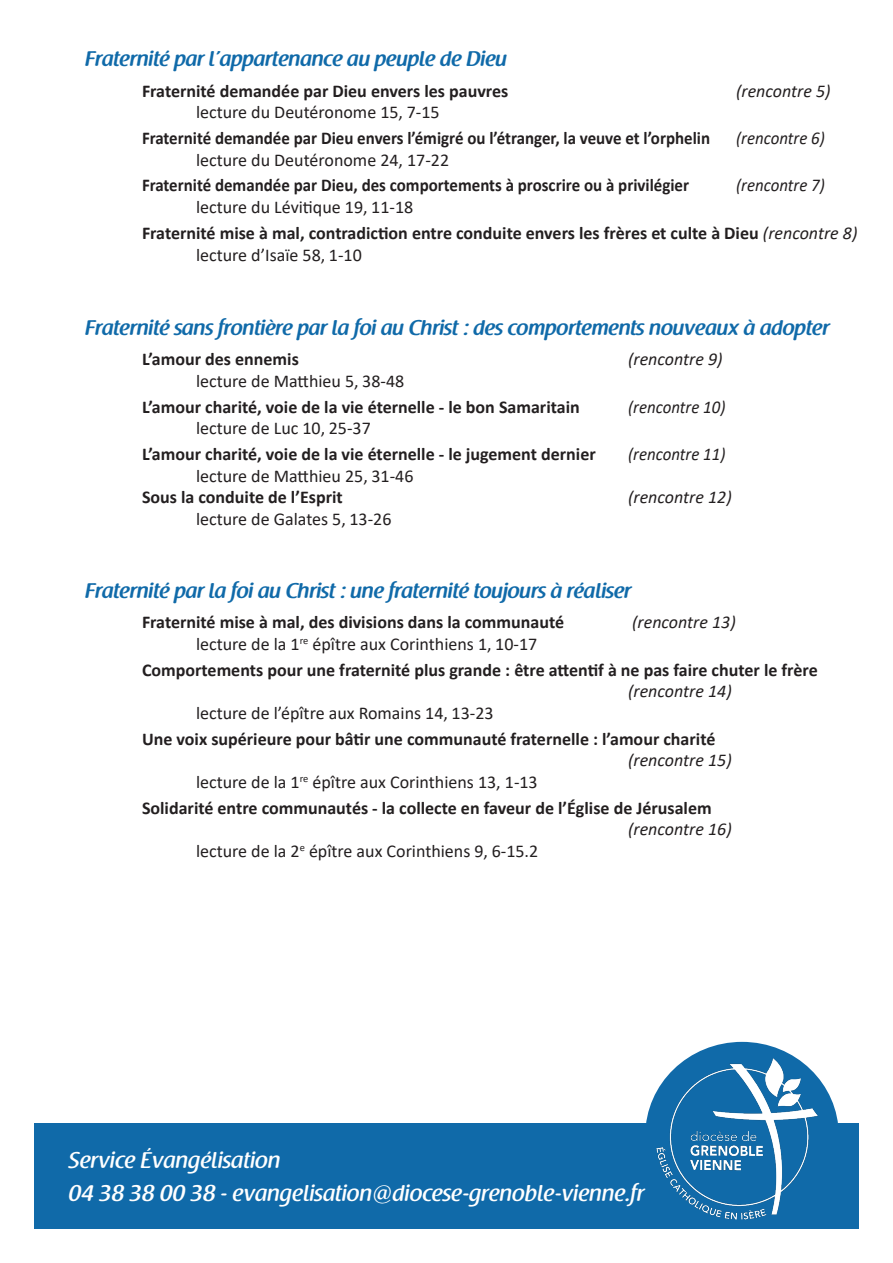
<style>
.page{position:relative;width:893px;height:1263px;background:#fff}
.page>*{position:absolute;margin:0;border:0;box-sizing:border-box;transform-origin:0 0}
.t1{font:500 22.5px "Raspoutine";color:#fff}
.t2{font:600 21px "Raspoutine";color:#106aa9}
.t3{font:700 18px "Calibri";color:#231f20}
.t4{font:18px/21.6px "Calibri";color:#231f20}
.t5{font:700 18px "Calibri";color:#231f20;scale:.94 1}
.t6{font:italic 18px "Calibri";color:#231f20}
.t7{font:italic 18px "Calibri";color:#231f20;scale:.94 1}
.s1{font-weight:400;font-style:italic}
.s2{font-weight:700}
</style>
<div class="page">
<div style="left:645px;top:1042px;width:194px;height:187px;background:#106aa9;border-radius:50%"></div>
<div style="left:34px;top:1123px;width:825px;height:106px;background:#106aa9"></div>
<img style="left:646px;top:1058px;width:171px;height:162px">
<p class="t2" style="left:85px;top:47px;width:423px">Fraternité par l’appartenance au peuple de Dieu</p>
<p class="t3" style="left:142px;top:78px;width:368px">Fraternité demandée par Dieu envers les pauvres</p>
<p class="t6" style="left:736px;top:78px;width:96px">(rencontre 5)</p>
<p class="t4" style="left:196px;top:101px;width:245px">lecture du Deutéronome 15, 7-15</p>
<p class="t5" style="left:142px;top:125px;width:606px">Fraternité demandée par Dieu envers l’émigré ou l’étranger, la veuve et l’orphelin</p>
<p class="t7" style="left:736px;top:126px;width:96px">(rencontre 6)</p>
<p class="t4" style="left:196px;top:148px;width:255px">lecture du Deutéronome 24, 17-22</p>
<p class="t5" style="left:142px;top:173px;width:583px">Fraternité demandée par Dieu, des comportements à proscrire ou à privilégier</p>
<p class="t7" style="left:736px;top:173px;width:96px">(rencontre 7)</p>
<p class="t4" style="left:196px;top:196px;width:219px">lecture du Lévitique 19, 11-18</p>
<p class="t3" style="left:142px;top:220px;width:717px">Fraternité mise à mal, contradiction entre conduite envers les frères et culte à Dieu <span class="s1">(rencontre 8)</span></p>
<p class="t4" style="left:196px;top:243px;width:167px">lecture d’Isaïe 58, 1-10</p>
<p class="t2" style="left:85px;top:316px;width:746px">Fraternité sans frontière par la foi au Christ : des comportements nouveaux à adopter</p>
<p class="t3" style="left:142px;top:346px;width:158px">L’amour des ennemis</p>
<p class="t6" style="left:628px;top:347px;width:96px">(rencontre 9)</p>
<p class="t4" style="left:196px;top:369px;width:210px">lecture de Matthieu 5, 38-48</p>
<p class="t3" style="left:142px;top:394px;width:439px">L’amour charité, voie de la vie éternelle - le bon Samaritain</p>
<p class="t7" style="left:628px;top:394px;width:105px">(rencontre 10)</p>
<p class="t4" style="left:196px;top:417px;width:176px">lecture de Luc 10, 25-37</p>
<p class="t3" style="left:142px;top:441px;width:455px">L’amour charité, voie de la vie éternelle - le jugement dernier</p>
<p class="t7" style="left:628px;top:441px;width:105px">(rencontre 11)</p>
<p class="t4" style="left:142px;top:464px;width:273px;text-indent:54px">lecture de Matthieu 25, 31-46<br><span class="s2">Sous la conduite de l’Esprit</span></p>
<p class="t6" style="left:628px;top:485px;width:105px">(rencontre 12)</p>
<p class="t4" style="left:196px;top:508px;width:197px">lecture de Galates 5, 13-26</p>
<p class="t2" style="left:85px;top:579px;width:548px">Fraternité par la foi au Christ : une fraternité toujours à réaliser</p>
<p class="t3" style="left:142px;top:609px;width:424px">Fraternité mise à mal, des divisions dans la communauté</p>
<p class="t6" style="left:632px;top:610px;width:105px">(rencontre 13)</p>
<p class="t4" style="left:196px;top:633px;width:343px">lecture de la 1<sup>re</sup> épître aux Corinthiens 1, 10-17</p>
<p class="t3" style="left:142px;top:657px;width:677px">Comportements pour une fraternité plus grande : être attentif à ne pas faire chuter le frère</p>
<p class="t6" style="left:628px;top:679px;width:105px">(rencontre 14)</p>
<p class="t4" style="left:196px;top:702px;width:299px">lecture de l’épître aux Romains 14, 13-23</p>
<p class="t3" style="left:142px;top:726px;width:575px">Une voix supérieure pour bâtir une communauté fraternelle : l’amour charité</p>
<p class="t6" style="left:628px;top:748px;width:105px">(rencontre 15)</p>
<p class="t4" style="left:196px;top:771px;width:343px">lecture de la 1<sup>re</sup> épître aux Corinthiens 13, 1-13</p>
<p class="t3" style="left:142px;top:795px;width:571px">Solidarité entre communautés - la collecte en faveur de l’Église de Jérusalem</p>
<p class="t6" style="left:628px;top:817px;width:105px">(rencontre 16)</p>
<p class="t4" style="left:196px;top:840px;width:344px">lecture de la 2<sup>e</sup> épître aux Corinthiens 9, 6-15.2</p>
<p class="t1" style="left:68px;top:1147px;width:214px">Service Évangélisation</p>
<p class="t1" style="left:68px;top:1180px;width:578px">04 38 38 00 38 - evangelisation@diocese-grenoble-vienne.fr</p>
</div>
